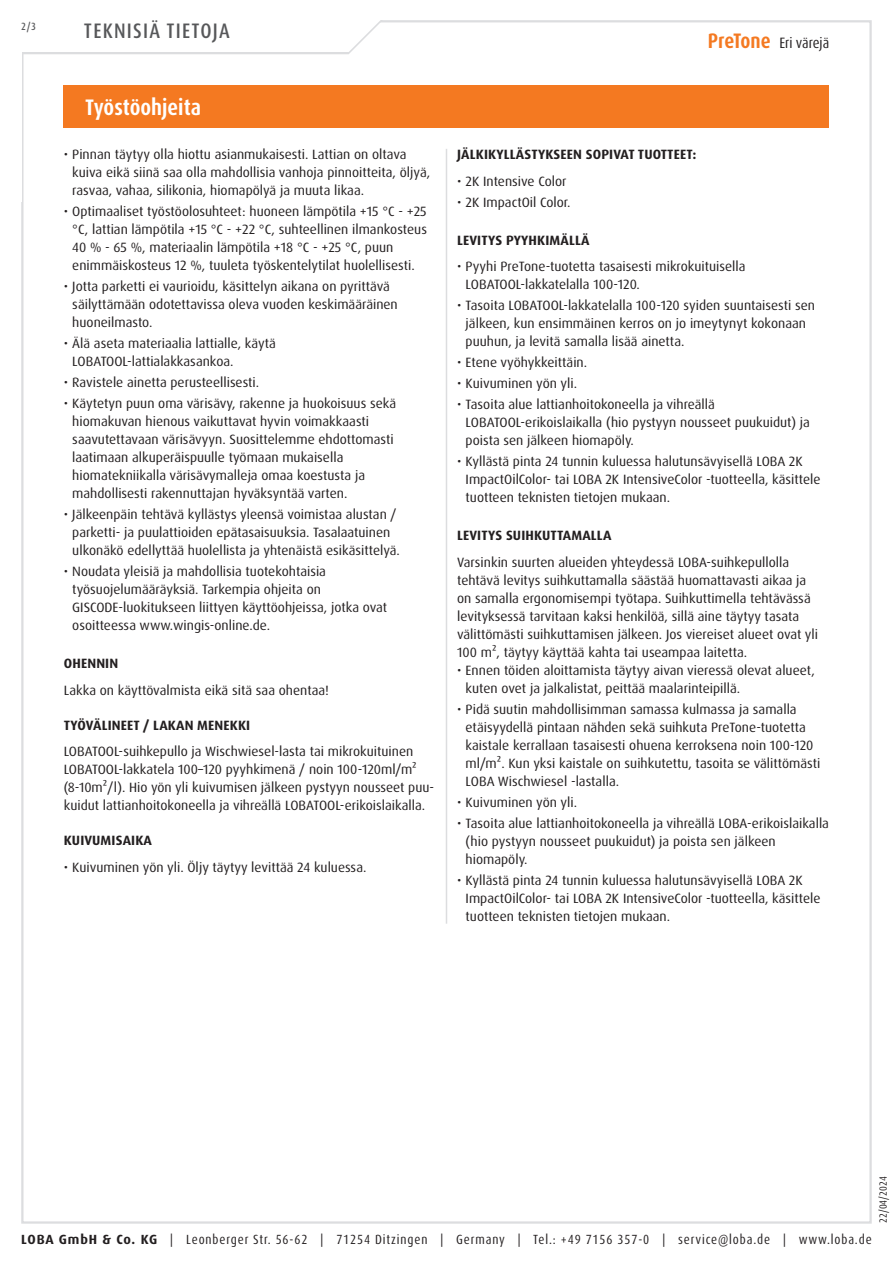
<style>
.page{position:relative;width:893px;height:1263px;background:#fff}
.page>*{position:absolute;margin:0;border:0;box-sizing:border-box;transform-origin:0 0}
.Abschnitt{font:700 condensed 22.5px "Dax Pro";color:#fff}
.t1{font:500 condensed 21px "Dax Pro";letter-spacing:.06em;color:#57585a}
.t2{font:condensed 15px "Dax Pro";color:#231f20}
.Text{font:13.5px/18px "Dax Pro";color:#231f20}
.t3{font:700 13.5px "Dax Pro";letter-spacing:.01em;color:#231f20}
.t4{font:condensed 13.35px "Dax Pro";letter-spacing:.065em;color:#231f20}
.t5{font:condensed 10.5px "Dax Pro";color:#231f20}
.t6{font:500 condensed 10.5px "Dax Pro";color:#57585a}
.s1{font-weight:700;font-size:21px;color:#f47921}
.s2{font-weight:700;font-stretch:normal}
</style>
<div class="page">
<svg style="left:22px;top:20px;width:410px;height:35px"></svg>
<div style="left:64px;top:85px;width:765px;height:43px;background:#f47921"></div>
<hr style="left:446px;top:149px;width:1px;height:775px;background:#dcdddf">
<p class="t6" style="left:21px;top:19px;width:16px">2/3</p>
<h2 class="t1" style="left:84px;top:17px;width:147px">TEKNISIÄ TIETOJA</h2>
<p class="Abschnitt" style="left:85px;top:93px;width:118px">Työstöohjeita</p>
<p class="Text" style="left:72px;top:146px;width:359px;text-indent:-9px">• Pinnan täytyy olla hiottu asianmukaisesti. Lattian on oltava kuiva eikä siinä saa olla mahdollisia vanhoja pinnoitteita, öljyä, rasvaa, vahaa, silikonia, hiomapölyä ja muuta likaa.</p>
<p class="Text" style="left:72px;top:203px;width:356px;text-indent:-9px">• Optimaaliset työstöolosuhteet: huoneen lämpötila +15 °C - +25 °C, lattian lämpötila +15 °C - +22 °C, suhteellinen ilmankosteus 40 % - 65 %, materiaalin lämpötila +18 °C - +25 °C, puun enimmäiskosteus 12 %, tuuleta työskentelytilat huolellisesti.</p>
<p class="Text" style="left:72px;top:278px;width:327px;text-indent:-9px">• Jotta parketti ei vaurioidu, käsittelyn aikana on pyrittävä säilyttämään odotettavissa oleva vuoden keskimääräinen huoneilmasto.</p>
<p class="Text" style="left:72px;top:335px;width:205px;text-indent:-9px">• Älä aseta materiaalia lattialle, käytä<br>LOBATOOL-lattialakkasankoa.</p>
<p class="Text" style="left:64px;top:374px;width:197px">• Ravistele ainetta perusteellisesti.</p>
<p class="Text" style="left:72px;top:395px;width:325px;text-indent:-9px">• Käytetyn puun oma värisävy, rakenne ja huokoisuus sekä hiomakuvan hienous vaikuttavat hyvin voimakkaasti saavutettavaan värisävyyn. Suosittelemme ehdottomasti laatimaan alkuperäispuulle työmaan mukaisella hiomatekniikalla värisävymalleja omaa koestusta ja mahdollisesti rakennuttajan hyväksyntää varten.</p>
<p class="Text" style="left:72px;top:506px;width:329px;text-indent:-9px">• Jälkeenpäin tehtävä kyllästys yleensä voimistaa alustan / parketti- ja puulattioiden epätasaisuuksia. Tasalaatuinen ulkonäkö edellyttää huolellista ja yhtenäistä esikäsittelyä.</p>
<p class="Text" style="left:72px;top:563px;width:316px;text-indent:-9px">• Noudata yleisiä ja mahdollisia tuotekohtaisia työsuojelumääräyksiä. Tarkempia ohjeita on GISCODE-luokitukseen liittyen käyttöohjeissa, jotka ovat osoitteessa www.wingis-online.de.</p>
<p class="t3" style="left:64px;top:655px;width:56px">OHENNIN</p>
<p class="Text" style="left:64px;top:681px;width:267px">Lakka on käyttövalmista eikä sitä saa ohentaa!</p>
<p class="t3" style="left:64px;top:716px;width:188px">TYÖVÄLINEET / LAKAN MENEKKI</p>
<p class="Text" style="left:64px;top:743px;width:372px">LOBATOOL-suihkepullo ja Wischwiesel-lasta tai mikrokuituinen LOBATOOL-lakkatela 100–120 pyyhkimenä / noin 100-120ml/m² (8-10m²/l). Hio yön yli kuivumisen jälkeen pystyyn nousseet puu&shy;kuidut lattianhoitokoneella ja vihreällä LOBATOOL-erikoislaikalla.</p>
<p class="t3" style="left:64px;top:832px;width:90px">KUIVUMISAIKA</p>
<p class="Text" style="left:64px;top:858px;width:304px">• Kuivuminen yön yli. Öljy täytyy levittää 24 kuluessa.</p>
<p class="t2" style="left:708px;top:34px;width:123px"><span class="s1">PreTone</span> Eri värejä</p>
<p class="t3" style="left:457px;top:146px;width:241px">JÄLKIKYLLÄSTYKSEEN SOPIVAT TUOTTEET:</p>
<p class="Text" style="left:457px;top:172px;width:111px">• 2K Intensive Color</p>
<p class="Text" style="left:457px;top:193px;width:115px">• 2K ImpactOil Color.</p>
<p class="t3" style="left:457px;top:231px;width:134px">LEVITYS PYYHKIMÄLLÄ</p>
<p class="Text" style="left:466px;top:258px;width:281px;text-indent:-9px">• Pyyhi PreTone-tuotetta tasaisesti mikrokuituisella<br>LOBATOOL-lakkatelalla 100-120.</p>
<p class="Text" style="left:466px;top:297px;width:351px;text-indent:-9px">• Tasoita LOBATOOL-lakkatelalla 100-120 syiden suuntaisesti sen jälkeen, kun ensimmäinen kerros on jo imeytynyt kokonaan puuhun, ja levitä samalla lisää ainetta.</p>
<p class="Text" style="left:457px;top:354px;width:132px">• Etene vyöhykkeittäin.</p>
<p class="Text" style="left:457px;top:375px;width:121px">• Kuivuminen yön yli.</p>
<p class="Text" style="left:466px;top:396px;width:346px;text-indent:-9px">• Tasoita alue lattianhoitokoneella ja vihreällä<br>LOBATOOL-erikoislaikalla (hio pystyyn nousseet puukuidut) ja poista sen jälkeen hiomapöly.</p>
<p class="Text" style="left:466px;top:453px;width:356px;text-indent:-9px">• Kyllästä pinta 24 tunnin kuluessa halutunsävyisellä LOBA 2K<br>ImpactOilColor- tai LOBA 2K IntensiveColor -tuotteella, käsittele tuotteen teknisten tietojen mukaan.</p>
<p class="t3" style="left:457px;top:527px;width:156px">LEVITYS SUIHKUTTAMALLA</p>
<p class="Text" style="left:457px;top:553px;width:362px">Varsinkin suurten alueiden yhteydessä LOBA-suihkepullolla tehtävä levitys suihkuttamalla säästää huomattavasti aikaa ja on samalla ergonomisempi työtapa. Suihkuttimella tehtävässä levityksessä tarvitaan kaksi henkilöä, sillä aine täytyy tasata välittömästi suihkuttamisen jälkeen. Jos viereiset alueet ovat yli 100 m², täytyy käyttää kahta tai useampaa laitetta.</p>
<p class="Text" style="left:466px;top:661px;width:351px;text-indent:-9px">• Ennen töiden aloittamista täytyy aivan vieressä olevat alueet, kuten ovet ja jalkalistat, peittää maalarinteipillä.</p>
<p class="Text" style="left:466px;top:700px;width:356px;text-indent:-9px">• Pidä suutin mahdollisimman samassa kulmassa ja samalla etäisyydellä pintaan nähden sekä suihkuta PreTone-tuotetta kaistale kerrallaan tasaisesti ohuena kerroksena noin 100-120 ml/m². Kun yksi kaistale on suihkutettu, tasoita se välittömästi LOBA Wischwiesel -lastalla.</p>
<p class="Text" style="left:457px;top:793px;width:121px">• Kuivuminen yön yli.</p>
<p class="Text" style="left:466px;top:814px;width:365px;text-indent:-9px">• Tasoita alue lattianhoitokoneella ja vihreällä LOBA-erikoislaikalla (hio pystyyn nousseet puukuidut) ja poista sen jälkeen hiomapöly.</p>
<p class="Text" style="left:466px;top:871px;width:356px;text-indent:-9px">• Kyllästä pinta 24 tunnin kuluessa halutunsävyisellä LOBA 2K<br>ImpactOilColor- tai LOBA 2K IntensiveColor -tuotteella, käsittele tuotteen teknisten tietojen mukaan.</p>
<p class="t5" style="left:876px;top:1222px;width:48px;rotate:-90deg">22/04/2024</p>
<p class="t4" style="left:21px;top:1230px;width:852px"><span class="s2">LOBA GmbH &amp; Co. KG</span> | Leonberger Str. 56-62 | 71254 Ditzingen | Germany | Tel.: +49 7156 357-0 | service@loba.de | www.loba.de</p>
</div>
